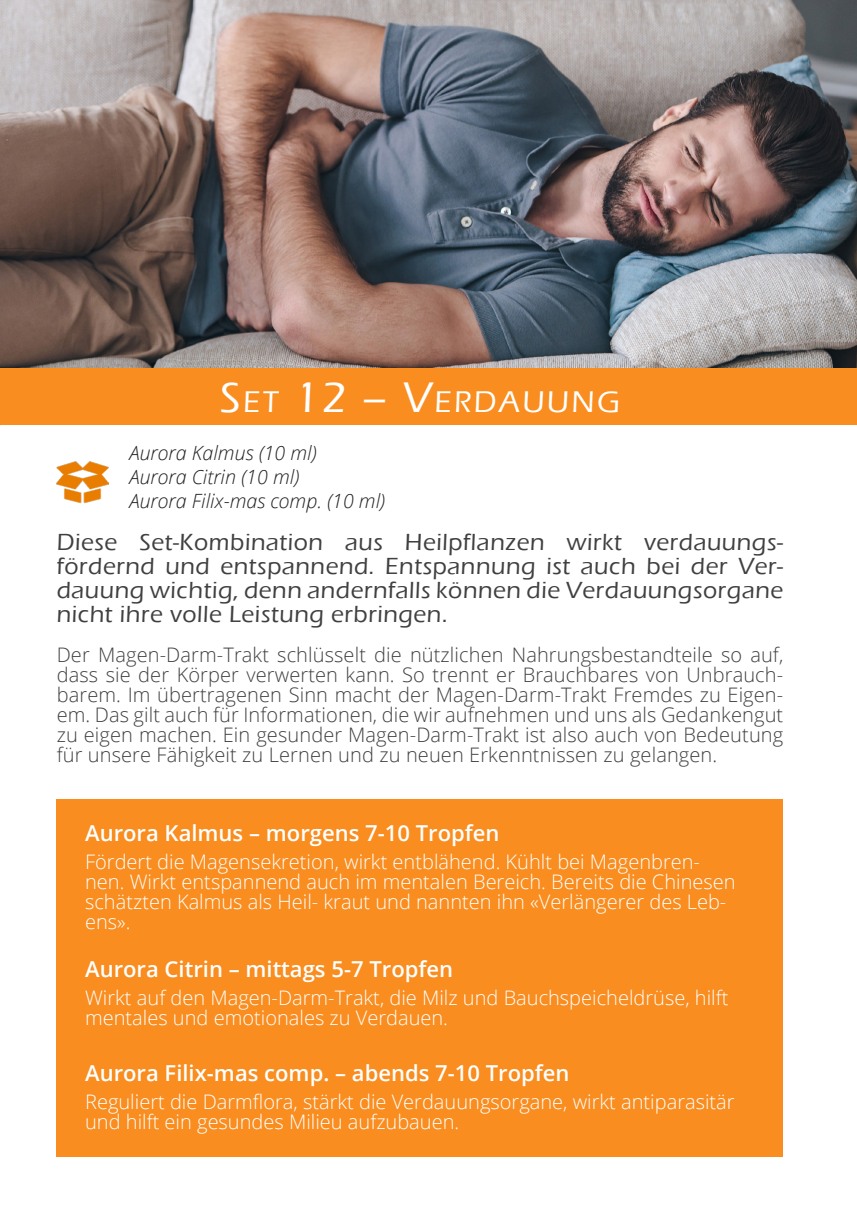
<style>
.page{position:relative;width:857px;height:1225px;background:#fff}
.page>*{position:absolute;margin:0;border:0;box-sizing:border-box;transform-origin:0 0}
.t1{font:500 30.8px "Eras ITC";letter-spacing:.07em;color:#fff}
.t2{font:500 24px/24px "Eras ITC";letter-spacing:.025em;color:#404041;text-align:justify}
.t3{font:600 22px "Open Sans";color:#fff}
.t4{font:300 20px/20px "Open Sans";letter-spacing:.005em;color:#404041;text-align:justify}
.t5{font:300 20px/20px "Open Sans";color:#fff}
.t6{font:italic 300 19.6px "Open Sans";color:#231f20}
.s1{font-size:44px}
</style>
<div class="page">
<img style="left:0;top:0;width:856px;height:369px">
<div style="left:0;top:369px;width:856px;height:56px;background:#f98d1f"></div>
<div style="left:57px;top:799px;width:725px;height:358px;background:#f98d1f"></div>
<img style="left:57px;top:461px;width:51px;height:43px">
<p class="t1" style="left:220px;top:384px;width:401px"><span class="s1">S</span>ET <span class="s1">12 – V</span>ERDAUUNG</p>
<p class="t6" style="left:129px;top:440px;width:189px">Aurora Kalmus (10 ml)</p>
<p class="t6" style="left:129px;top:463px;width:171px">Aurora Citrin (10 ml)</p>
<p class="t6" style="left:129px;top:487px;width:257px">Aurora Filix-mas comp. (10 ml)</p>
<p class="t2" style="left:57px;top:530px;width:727px">Diese Set-Kombination aus Heilpflanzen wirkt verdauungs&shy;fördernd und entspannend. Entspannung ist auch bei der Ver&shy;dauung wichtig, denn andernfalls können die Verdauungsorgane nicht ihre volle Leistung erbringen.</p>
<p class="t4" style="left:57px;top:644px;width:727px">Der Magen-Darm-Trakt schlüsselt die nützlichen Nahrungsbestandteile so auf, dass sie der Körper verwerten kann. So trennt er Brauchbares von Unbrauch&shy;barem. Im übertragenen Sinn macht der Magen-Darm-Trakt Fremdes zu Eigen&shy;em. Das gilt auch für Informationen, die wir aufnehmen und uns als Gedankengut zu eigen machen. Ein gesunder Magen-Darm-Trakt ist also auch von Bedeutung für unsere Fähigkeit zu Lernen und zu neuen Erkenntnissen zu gelangen.</p>
<p class="t3" style="left:85px;top:817px;width:415px">Aurora Kalmus – morgens 7-10 Tropfen</p>
<p class="t5" style="left:85px;top:851px;width:651px">Fördert die Magensekretion, wirkt entblähend. Kühlt bei Magenbren&shy;nen. Wirkt entspannend auch im mentalen Bereich. Bereits die Chinesen schätzten Kalmus als Heil- kraut und nannten ihn «Verlängerer des Leb&shy;ens».</p>
<p class="t3" style="left:85px;top:953px;width:369px">Aurora Citrin – mittags 5-7 Tropfen</p>
<p class="t5" style="left:85px;top:987px;width:644px">Wirkt auf den Magen-Darm-Trakt, die Milz und Bauchspeicheldrüse, hilft mentales und emotionales zu Verdauen.</p>
<p class="t3" style="left:85px;top:1057px;width:485px">Aurora Filix-mas comp. – abends 7-10 Tropfen</p>
<p class="t5" style="left:85px;top:1091px;width:650px">Reguliert die Darmflora, stärkt die Verdauungsorgane, wirkt antiparasitär und hilft ein gesundes Milieu aufzubauen.</p>
</div>
